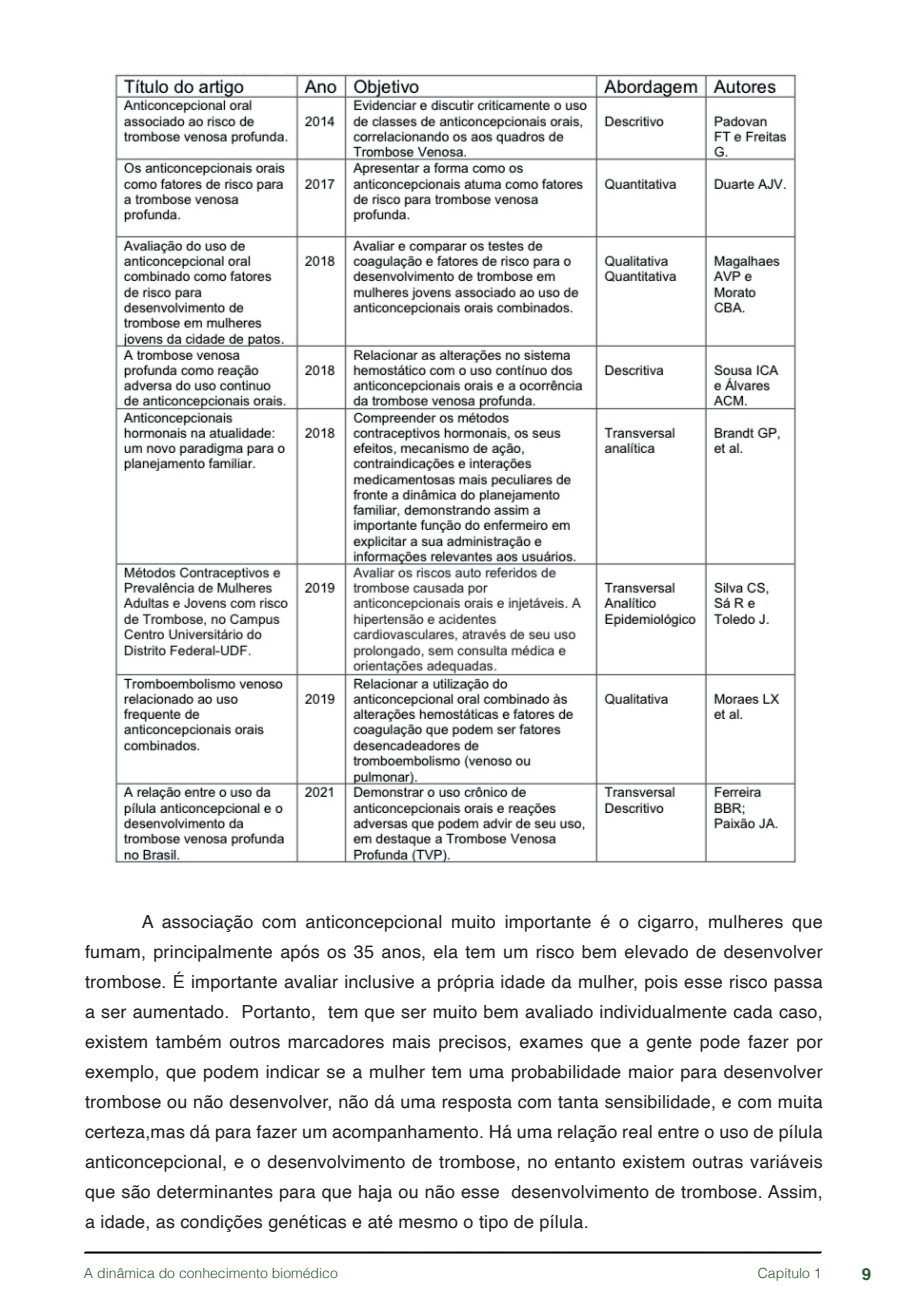
<style>
.page{position:relative;width:908px;height:1304px;background:#fff}
.page>*{position:absolute;margin:0;border:0;box-sizing:border-box;transform-origin:0 0}
.t1{font:18px/30px "Helvetica";letter-spacing:.01em;color:#231f20;text-align:justify}
.t2{font:700 16.8px "Helvetica";color:#2d5730}
.t3{font:300 14px "Helvetica";color:#2d5730}
</style>
<div class="page">
<svg style="left:84px;top:1251px;width:737px;height:3px;background:#515151"></svg>
<img style="left:114px;top:74px;width:683px;height:789px">
<p class="t1" style="left:85px;top:907px;width:738px;text-indent:57px">A associação com anticoncepcional muito importante é o cigarro, mulheres que fumam, principalmente após os 35 anos, ela tem um risco bem elevado de desenvolver trombose. É importante avaliar inclusive a própria idade da mulher, pois esse risco passa a ser aumentado. Portanto, tem que ser muito bem avaliado individualmente cada caso, existem também outros marcadores mais precisos, exames que a gente pode fazer por exemplo, que podem indicar se a mulher tem uma probabilidade maior para desenvolver trombose ou não desenvolver, não dá uma resposta com tanta sensibilidade, e com muita certeza,mas dá para fazer um acompanhamento. Há uma relação real entre o uso de pílula anticoncepcional, e o desenvolvimento de trombose, no entanto existem outras variáveis que são determinantes para que haja ou não esse desenvolvimento de trombose. Assim, a idade, as condições genéticas e até mesmo o tipo de pílula.</p>
<p class="t3" style="left:84px;top:1261px;width:255px">A dinâmica do conhecimento biomédico</p>
<p class="t3" style="left:757px;top:1261px;width:65px">Capítulo 1</p>
<p class="t2" style="left:861px;top:1264px;width:11px">9</p>
</div>
